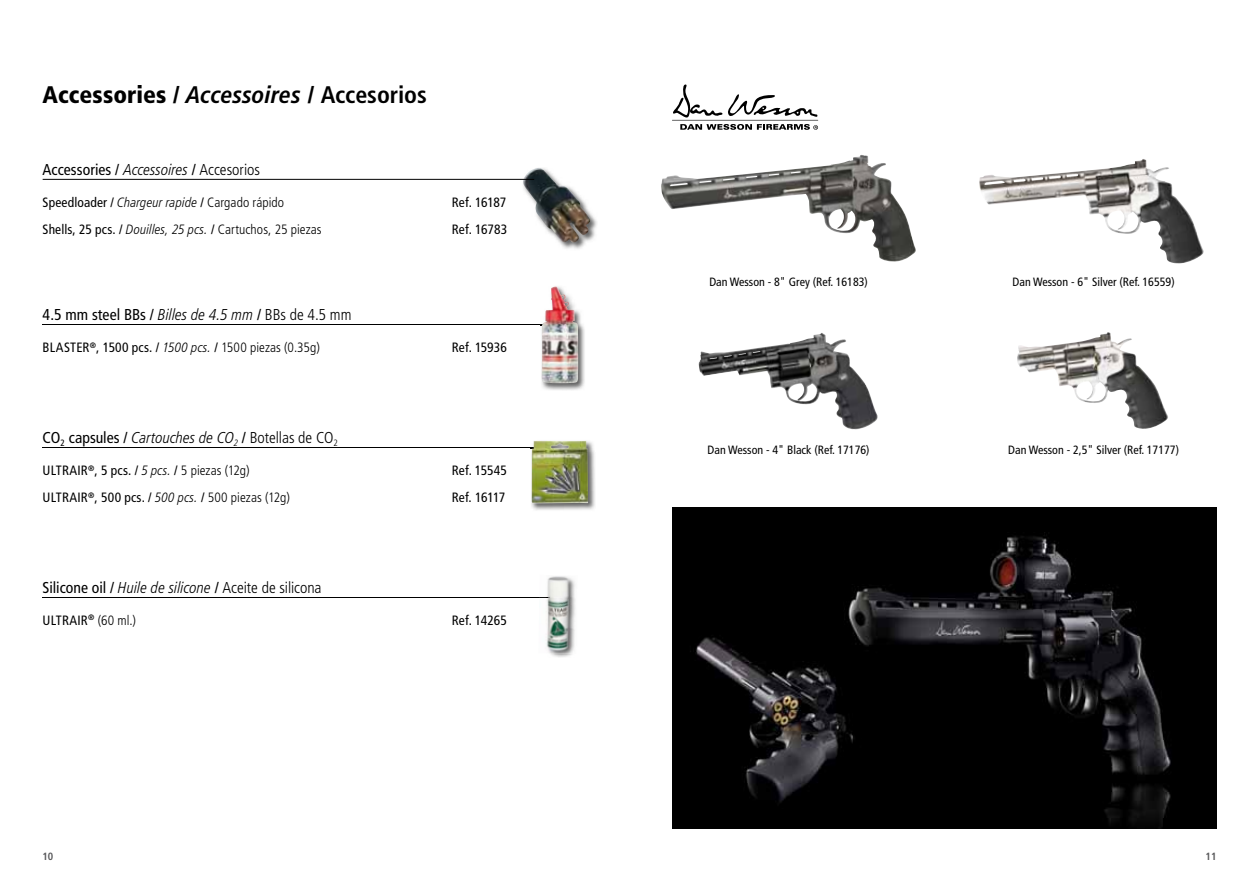
<style>
.page{position:relative;width:1259px;height:893px;background:#fff}
.page>*{position:absolute;margin:0;border:0;box-sizing:border-box;transform-origin:0 0}
.t1{font:900 condensed 24px "Frutiger LT Pro";color:#000}
.t2{font:condensed 15.75px "Frutiger LT Pro";letter-spacing:.005em;color:#000}
.t3{font:300 condensed 15.75px "Frutiger LT Pro";letter-spacing:-.005em;color:#000}
.t4{font:italic 300 condensed 15.75px "Frutiger LT Pro";color:#000}
.t5{font:condensed 13.5px "Frutiger LT Pro";color:#000}
.t6{font:300 condensed 13.5px "Frutiger LT Pro";letter-spacing:.005em;color:#000}
.t7{font:italic 300 condensed 13.5px "Frutiger LT Pro";letter-spacing:.01em;color:#000}
.t8{font:condensed 13.5px "Frutiger LT Pro";letter-spacing:-.025em;color:#000}
.t9{font:condensed 12px "Frutiger LT Pro";color:#000}
.t10{font:700 condensed 10.5px "Frutiger LT Pro";color:#58585a}
.s1{font-weight:700;font-style:italic}
.s2{font-weight:700}
.s3{font-weight:300;font-style:italic}
.s4{font-weight:300}
.s5{font-weight:400;font-style:normal}
.s6{font-style:normal}
.s7{font-weight:400}
.s8{font-style:italic}
</style>
<div class="page">
<img style="left:698px;top:333px;width:180px;height:97px">
<img style="left:1017px;top:332px;width:151px;height:97px">
<img style="left:661px;top:155px;width:255px;height:107px">
<svg style="left:672px;top:85px;width:146px;height:45px"></svg>
<img style="left:522px;top:178px;width:75px;height:71px">
<img style="left:523px;top:168px;width:67px;height:75px">
<hr style="left:43px;top:324px;width:507px;height:1px;background:#000">
<hr style="left:43px;top:179px;width:491px;height:1px;background:#000">
<hr style="left:43px;top:447px;width:507px;height:1px;background:#000">
<hr style="left:43px;top:597px;width:507px;height:1px;background:#000">
<img style="left:530px;top:440px;width:65px;height:70px">
<img style="left:532px;top:441px;width:56px;height:62px">
<img style="left:551px;top:654px;width:21px;height:3px">
<img style="left:547px;top:576px;width:28px;height:78px">
<img style="left:540px;top:286px;width:45px;height:104px">
<img style="left:542px;top:287px;width:36px;height:96px">
<img style="left:672px;top:508px;width:544px;height:321px">
<img style="left:681px;top:628px;width:184px;height:188px">
<img style="left:979px;top:159px;width:225px;height:105px">
<h1 class="t1" style="left:43px;top:80px;width:386px">Accessories / <span class="s1">Accessoires</span> / <span class="s2">Accesorios</span></h1>
<p class="t2" style="left:43px;top:160px;width:219px">Accessories / <span class="s3">Accessoires</span> / <span class="s4">Accesorios</span></p>
<p class="t7" style="left:43px;top:194px;width:243px"><span class="s5">Speedloader /</span> Chargeur rapide <span class="s5">/</span> <span class="s6">Cargado rápido</span></p>
<p class="t5" style="left:452px;top:194px;width:56px">Ref. 16187</p>
<p class="t6" style="left:43px;top:222px;width:280px"><span class="s7">Shells, 25 pcs. /</span> <span class="s8">Douilles, 25 pcs.</span> <span class="s7">/</span> Cartuchos, 25 piezas</p>
<p class="t5" style="left:452px;top:221px;width:57px">Ref. 16783</p>
<p class="t2" style="left:43px;top:306px;width:310px">4.5 mm steel BBs / <span class="s3">Billes de 4.5 mm</span> / <span class="s4">BBs de 4.5 mm</span></p>
<p class="t5" style="left:43px;top:340px;width:279px">BLASTER<sup>®</sup>, 1500 pcs. / <span class="s3">1500 pcs.</span> / <span class="s4">1500 piezas (0.35g)</span></p>
<p class="t5" style="left:452px;top:340px;width:56px">Ref. 15936</p>
<p class="t4" style="left:43px;top:429px;width:297px"><span class="s5">CO</span><sub>2</sub> <span class="s5">capsules /</span> Cartouches de CO<sub>2</sub> <span class="s5">/</span> <span class="s6">Botellas de CO</span><sub>2</sub></p>
<p class="t5" style="left:43px;top:463px;width:208px">ULTRAIR<sup>®</sup>, 5 pcs. / <span class="s3">5 pcs.</span> / <span class="s4">5 piezas (12g)</span></p>
<p class="t5" style="left:452px;top:463px;width:56px">Ref. 15545</p>
<p class="t5" style="left:43px;top:490px;width:249px">ULTRAIR<sup>®</sup>, 500 pcs. / <span class="s3">500 pcs.</span> / <span class="s4">500 piezas (12g)</span></p>
<p class="t8" style="left:452px;top:490px;width:55px">Ref. 16117</p>
<p class="t3" style="left:43px;top:578px;width:280px"><span class="s7">Silicone oil /</span> <span class="s8">Huile de silicone</span> <span class="s7">/</span> Aceite de silicona</p>
<p class="t5" style="left:43px;top:612px;width:95px">ULTRAIR<sup>®</sup> <span class="s4">(60 ml.)</span></p>
<p class="t5" style="left:452px;top:612px;width:56px">Ref. 14265</p>
<p class="t9" style="left:709px;top:274px;width:160px">Dan Wesson - 8" Grey (Ref. 16183)</p>
<p class="t9" style="left:707px;top:443px;width:163px">Dan Wesson - 4" Black (Ref. 17176)</p>
<p class="t9" style="left:1012px;top:274px;width:164px">Dan Wesson - 6" Silver (Ref. 16559)</p>
<p class="t9" style="left:1008px;top:443px;width:172px">Dan Wesson - 2,5" Silver (Ref. 17177)</p>
<p class="t10" style="left:43px;top:850px;width:12px">10</p>
<p class="t10" style="left:1205px;top:850px;width:12px">11</p>
</div>
